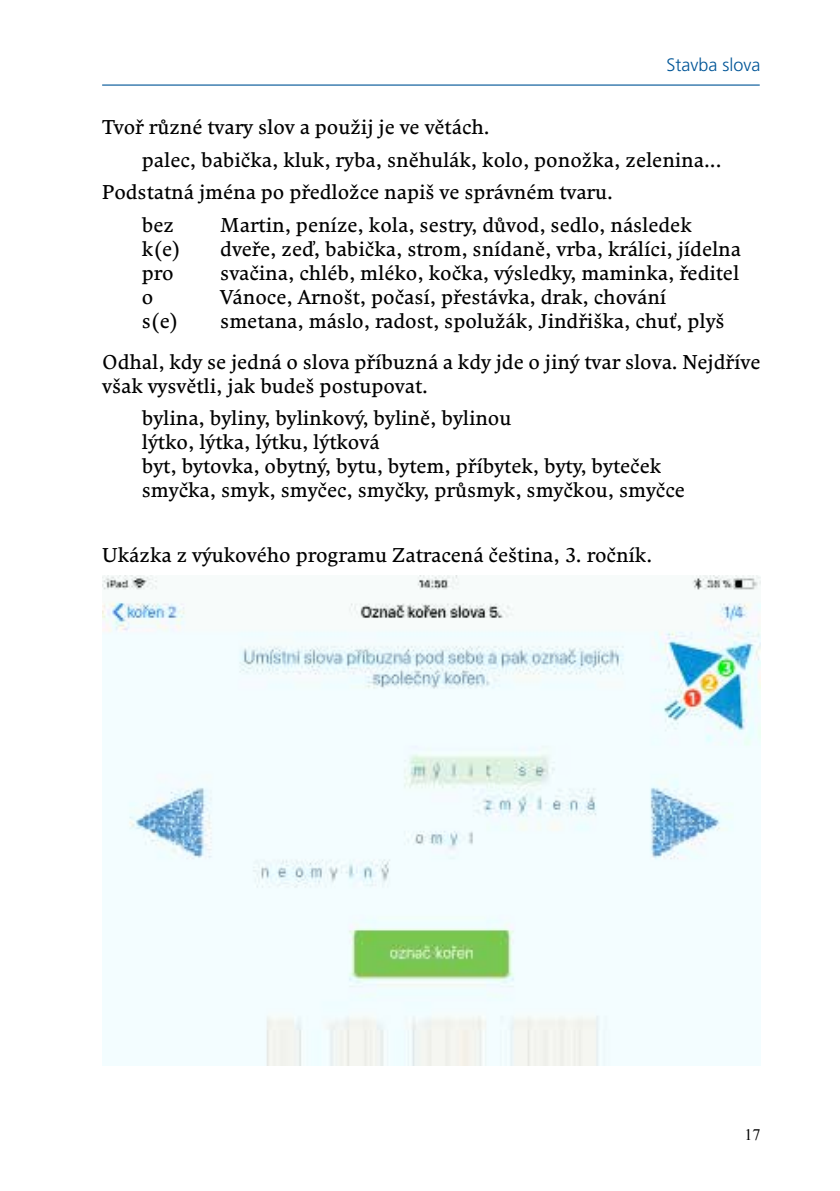
<style>
.page{position:relative;width:840px;height:1191px;background:#fff}
.page>*{position:absolute;margin:0;border:0;box-sizing:border-box;transform-origin:0 0}
.t1{font:20px/24px "Comenia Serif";color:#000}
.t2{font:300 18px "Frutiger CE";color:#005597}
.t3{font:16px "Times New Roman";color:#000}
</style>
<div class="page">
<hr style="left:102px;top:84px;width:657px;height:2px;background:#005597">
<img style="left:102px;top:575px;width:658px;height:490px">
<p class="t2" style="left:666px;top:54px;width:95px">Stavba slova</p>
<p class="t1" style="left:102px;top:114px;width:389px">Tvoř různé tvary slov a použij je ve větách.</p>
<p class="t1" style="left:142px;top:147px;width:581px">palec, babička, kluk, ryba, sněhulák, kolo, ponožka, zelenina...</p>
<p class="t1" style="left:102px;top:179px;width:512px">Podstatná jména po předložce napiš ve správném tvaru.</p>
<p class="t1" style="left:142px;top:212px;width:34px">bez</p>
<p class="t1" style="left:220px;top:212px;width:473px">Martin, peníze, kola, sestry, důvod, sedlo, následek</p>
<p class="t1" style="left:142px;top:236px;width:40px">k(e)</p>
<p class="t1" style="left:220px;top:236px;width:522px">dveře, zeď, babička, strom, snídaně, vrba, králíci, jídelna</p>
<p class="t1" style="left:142px;top:260px;width:33px">pro</p>
<p class="t1" style="left:220px;top:260px;width:520px">svačina, chléb, mléko, kočka, výsledky, maminka, ředitel</p>
<p class="t1" style="left:142px;top:284px;width:13px">o</p>
<p class="t1" style="left:220px;top:284px;width:447px">Vánoce, Arnošt, počasí, přestávka, drak, chování</p>
<p class="t1" style="left:142px;top:308px;width:38px">s(e)</p>
<p class="t1" style="left:102px;top:299px;width:659px;line-height:41px;text-indent:118px">smetana, máslo, radost, spolužák, Jindřiška, chuť, plyš<br>Odhal, kdy se jedná o slova příbuzná a kdy jde o jiný tvar slova. Nejdříve</p>
<p class="t1" style="left:142px;top:369px;width:371px;line-height:32.4px;text-indent:-40px">však vysvětli, jak budeš postupovat.<br>bylina, byliny, bylinkový, bylině, bylinou</p>
<p class="t1" style="left:142px;top:429px;width:544px">lýtko, lýtka, lýtku, lýtková<br>byt, bytovka, obytný, bytu, bytem, příbytek, byty, byteček smyčka, smyk, smyčec, smyčky, průsmyk, smyčkou, smyčce</p>
<p class="t1" style="left:102px;top:542px;width:551px">Ukázka z výukového programu Zatracená čeština, 3. ročník.</p>
<p class="t3" style="left:744px;top:1123px;width:17px">17</p>
</div>
